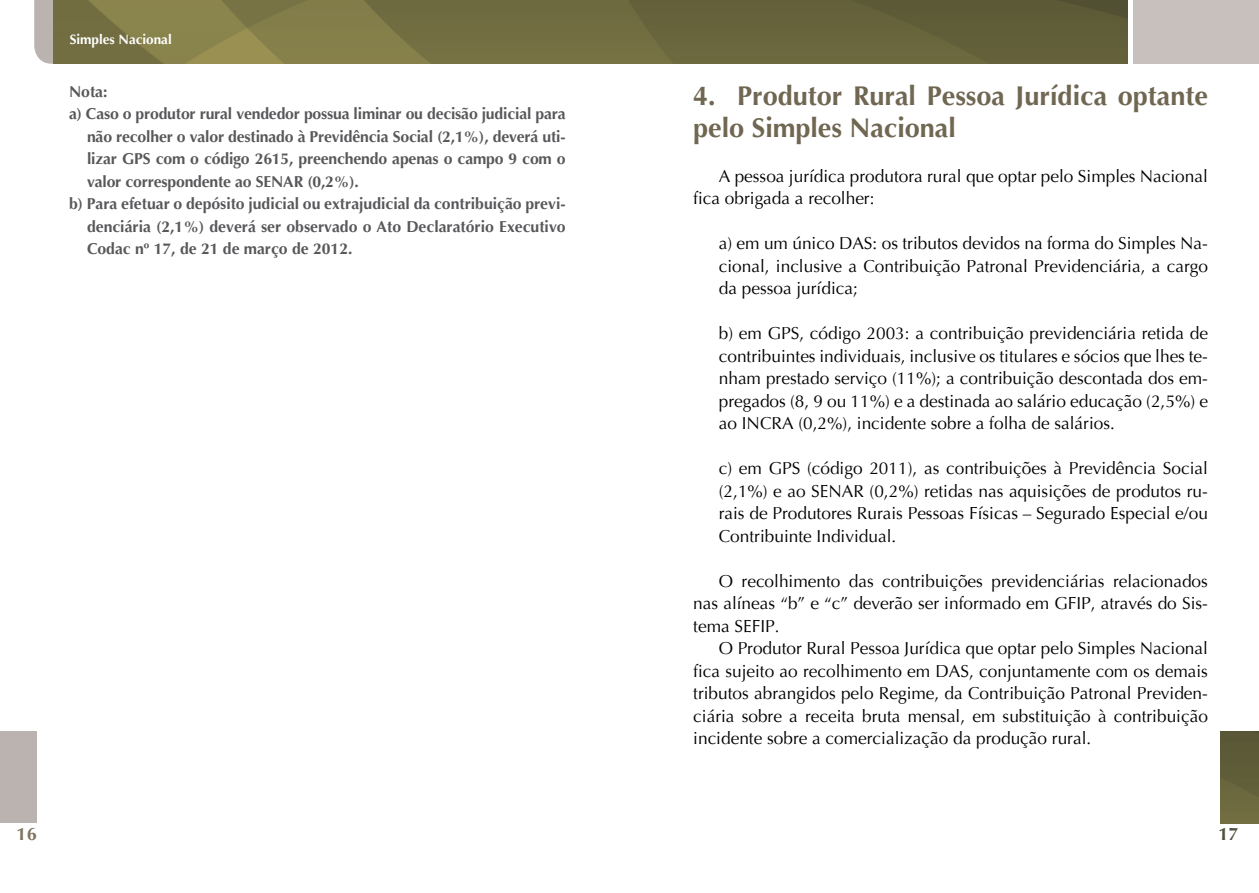
<style>
.page{position:relative;width:1259px;height:893px;background:#fff}
.page>*{position:absolute;margin:0;border:0;box-sizing:border-box;transform-origin:0 0}
.t1{font:700 27px/31.5px "Optima";color:#706752}
.t2{font:700 18px "Optima";color:#7f7461}
.t3{font:700 18px "Optima";color:#51503c}
.t4{font:17.25px/22.5px "Optima";color:#000;text-align:justify}
.t5{font:700 15.75px "Optima";letter-spacing:-.01em;color:#58585b}
.t6{font:700 13.5px "Optima";color:#fff}
</style>
<div class="page">
<img style="left:1221px;top:731px;width:38px;height:92px">
<div style="left:0;top:731px;width:37px;height:92px;background:#bbb3af"></div>
<svg style="left:34px;top:0;width:19px;height:64px"></svg>
<img style="left:53px;top:0;width:1074px;height:64px">
<div style="left:1133px;top:0;width:126px;height:64px;background:#c7c0bd"></div>
<p class="t6" style="left:70px;top:31px;width:104px">Simples Nacional</p>
<p class="t5" style="left:69px;top:82px;width:40px">Nota:</p>
<p class="t5" style="left:69px;top:104px;width:498px">a) Caso o produtor rural vendedor possua liminar ou decisão judicial para</p>
<p class="t5" style="left:87px;top:127px;width:480px">não recolher o valor destinado à Previdência Social (2,1%), deverá uti-</p>
<p class="t5" style="left:87px;top:149px;width:480px">lizar GPS com o código 2615, preenchendo apenas o campo 9 com o</p>
<p class="t5" style="left:87px;top:172px;width:273px">valor correspondente ao SENAR (0,2%).</p>
<p class="t5" style="left:69px;top:194px;width:498px">b) Para efetuar o depósito judicial ou extrajudicial da contribuição previ-</p>
<p class="t5" style="left:87px;top:217px;width:480px">denciária (2,1%) deverá ser observado o Ato Declaratório Executivo</p>
<p class="t5" style="left:87px;top:239px;width:267px">Codac nº 17, de 21 de março de 2012.</p>
<h1 class="t1" style="left:693px;top:81px;width:516px">4. Produtor Rural Pessoa Jurídica optante pelo Simples Nacional</h1>
<p class="t4" style="left:693px;top:165px;width:516px;text-indent:26px">A pessoa jurídica produtora rural que optar pelo Simples Nacional fica obrigada a recolher:</p>
<p class="t4" style="left:719px;top:233px;width:490px">a) em um único DAS: os tributos devidos na forma do Simples Na&shy;cional, inclusive a Contribuição Patronal Previdenciária, a cargo da pessoa jurídica;</p>
<p class="t4" style="left:719px;top:323px;width:490px">b) em GPS, código 2003: a contribuição previdenciária retida de contribuintes individuais, inclusive os titulares e sócios que lhes te&shy;nham prestado serviço (11%); a contribuição descontada dos em&shy;pregados (8, 9 ou 11%) e a destinada ao salário educação (2,5%) e ao INCRA (0,2%), incidente sobre a folha de salários.</p>
<p class="t4" style="left:719px;top:458px;width:490px">c) em GPS (código 2011), as contribuições à Previdência Social (2,1%) e ao SENAR (0,2%) retidas nas aquisições de produtos ru&shy;rais de Produtores Rurais Pessoas Físicas – Segurado Especial e/ou Contribuinte Individual.</p>
<p class="t4" style="left:693px;top:570px;width:516px;text-indent:26px">O recolhimento das contribuições previdenciárias relacionados nas alíneas “b” e “c” deverão ser informado em GFIP, através do Sis&shy;tema SEFIP.</p>
<p class="t4" style="left:693px;top:638px;width:516px;text-indent:26px">O Produtor Rural Pessoa Jurídica que optar pelo Simples Nacional fica sujeito ao recolhimento em DAS, conjuntamente com os demais tributos abrangidos pelo Regime, da Contribuição Patronal Previden&shy;ciária sobre a receita bruta mensal, em substituição à contribuição incidente sobre a comercialização da produção rural.</p>
<p class="t2" style="left:17px;top:822px;width:22px">16</p>
<p class="t3" style="left:1218px;top:822px;width:22px">17</p>
</div>
